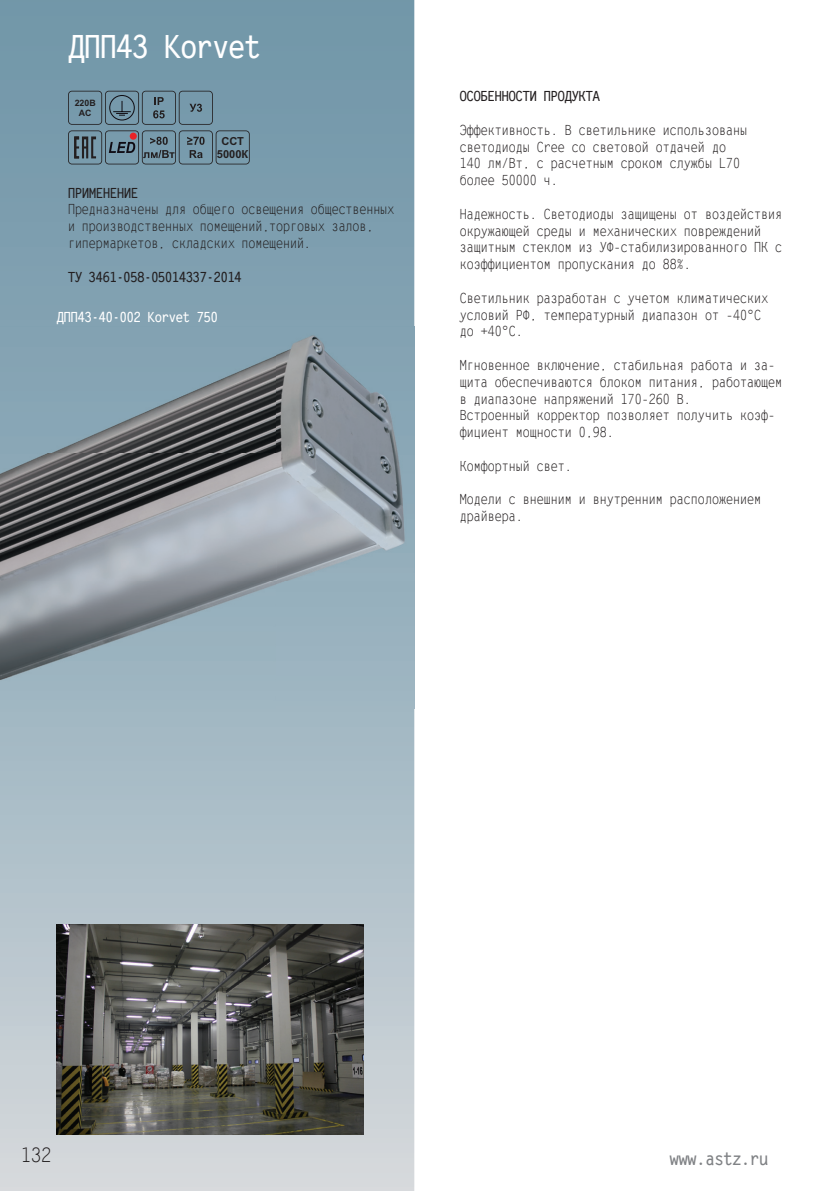
<style>
.page{position:relative;width:840px;height:1191px;background:#fff}
.page>*{position:absolute;margin:0;border:0;box-sizing:border-box;transform-origin:0 0}
.t1{font:700 32px "Letter Gothic";color:#fff}
.t2{font:20px "Letter Gothic";color:#231f20}
.t3{font:700 17.8px "Letter Gothic";color:#808285}
.t4{font:14px/16.8px "Letter Gothic";color:#231f20}
.t5{font:700 14px "Letter Gothic";color:#231f20}
.t6{font:700 14px "Letter Gothic";color:#fff}
.t7{font:700 11px/13.2px "Arial";color:#231f20;text-align:center}
.t8{font:700 8.8px/9.8px "Arial";color:#231f20;text-align:center}
</style>
<div class="page">
<svg style="left:0;top:0;width:414px;height:1191px;background:#99b1bd"></svg>
<img style="left:0;top:326px;width:414px;height:383px">
<img style="left:57px;top:924px;width:306px;height:210px">
<svg style="left:68px;top:91px;width:181px;height:73px;background:#6b8998"></svg>
<h1 class="t1" style="left:68px;top:27px;width:193px">ДПП43 Korvet</h1>
<p class="t8" style="left:75px;top:98px;width:22px">220В<br>AC</p>
<p class="t7" style="left:217px;top:135px;width:33px">ССТ<br>5000К</p>
<p class="t5" style="left:68px;top:184px;width:71px">ПРИМЕНЕНИЕ</p>
<p class="t4" style="left:68px;top:201px;width:327px">Предназначены для общего освещения общественных и производственных помещений,торговых залов, гипермаркетов, складских помещений.</p>
<p class="t5" style="left:68px;top:268px;width:175px">ТУ 3461-058-05014337-2014</p>
<p class="t6" style="left:57px;top:309px;width:162px">ДПП43-40-002 Korvet 750</p>
<p class="t5" style="left:459px;top:87px;width:141px">ОСОБЕННОСТИ ПРОДУКТА</p>
<p class="t4" style="left:459px;top:121px;width:288px">Эффективность. В светильнике использованы светодиоды Cree со световой отдачей до 140 лм/Вт, с расчетным сроком службы L70 более 50000 ч.</p>
<p class="t4" style="left:459px;top:205px;width:323px">Надежность. Светодиоды защищены от воздействия окружающей среды и механических повреждений защитным стеклом из УФ-стабилизированного ПК с коэффициентом пропускания до 88%.</p>
<p class="t4" style="left:459px;top:289px;width:309px">Светильник разработан с учетом климатических условий РФ, температурный диапазон от -40°С до +40°С.</p>
<p class="t4" style="left:459px;top:357px;width:323px">Мгновенное включение, стабильная работа и за&shy;щита обеспечиваются блоком питания, работающем в диапазоне напряжений 170-260 В.<br>Встроенный корректор позволяет получить коэф&shy;фициент мощности 0,98.</p>
<p class="t4" style="left:459px;top:457px;width:113px">Комфортный свет.</p>
<p class="t4" style="left:459px;top:491px;width:302px">Модели с внешним и внутренним расположением драйвера.</p>
<h2 class="t2" style="left:21px;top:1143px;width:31px">132</h2>
<p class="t3" style="left:669px;top:1147px;width:100px">www.astz.ru</p>
</div>
